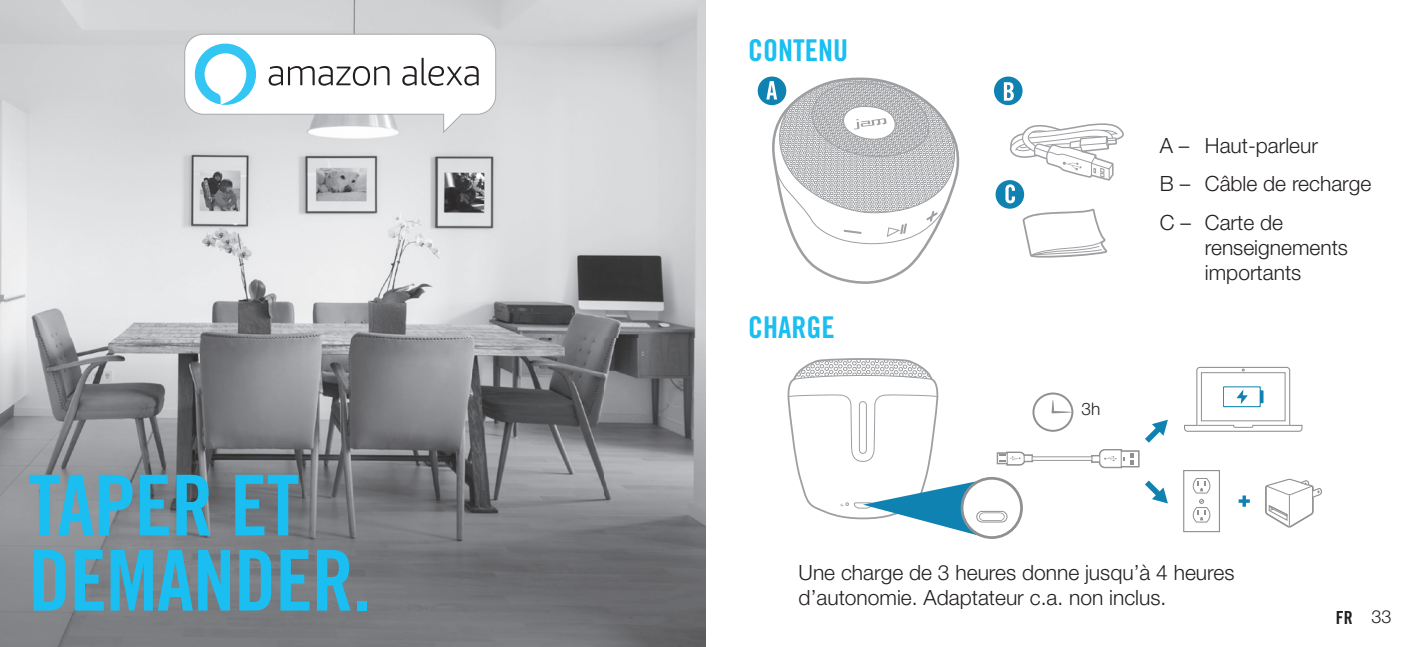
<style>
.page{position:relative;width:1412px;height:647px;background:#fff}
.page>*{position:absolute;margin:0;border:0;box-sizing:border-box;transform-origin:0 0}
.t1{font:84px/75px "Trade Gothic Bold Cond Twenty";letter-spacing:-.01em;color:#1abef0}
.t2{font:30px "Trade Gothic Bold Cond Twenty";color:#1abef0}
.t3{font:300 21px/38.7px "Helvetica Neue LT Std";color:#231f20}
.t4{font:18px "Trade Gothic Bold Cond Twenty";color:#231f20}
.t5{font:300 17.4px "Helvetica Neue LT Std";color:#231f20}
.s1{font-family:"Helvetica Neue LT Std";font-weight:300}
</style>
<div class="page">
<svg style="left:796px;top:77px;width:131px;height:207px"></svg>
<div style="left:758px;top:76px;width:28px;height:29px;background:#1082b1;border-radius:50%"></div>
<svg style="left:766px;top:79px;width:194px;height:167px"></svg>
<div style="left:994px;top:76px;width:28px;height:29px;background:#1082b1;border-radius:50%"></div>
<svg style="left:1004px;top:82px;width:10px;height:19px"></svg>
<div style="left:995px;top:180px;width:29px;height:28px;background:#1082b1;border-radius:50%"></div>
<svg style="left:1005px;top:123px;width:119px;height:134px"></svg>
<img style="left:0;top:0;width:706px;height:646px">
<svg style="left:184px;top:34px;width:312px;height:99px"></svg>
<svg style="left:1265px;top:478px;width:57px;height:49px"></svg>
<svg style="left:1238px;top:495px;width:12px;height:11px"></svg>
<div style="left:1183px;top:469px;width:37px;height:63px;border:1px solid #8f9092"></div>
<svg style="left:1192px;top:478px;width:19px;height:15px"></svg>
<svg style="left:1192px;top:499px;width:19px;height:23px"></svg>
<svg style="left:1184px;top:366px;width:118px;height:65px"></svg>
<svg style="left:787px;top:358px;width:352px;height:181px"></svg>
<svg style="left:1145px;top:419px;width:23px;height:23px"></svg>
<svg style="left:1145px;top:480px;width:23px;height:23px"></svg>
<div style="left:1032px;top:392px;width:41px;height:39px;border:2px solid #8f9092;border-radius:50%"></div>
<hr style="left:1051px;top:399px;width:3px;height:14px;background:#8f9092">
<hr style="left:1051px;top:411px;width:21px;height:2px;background:#8f9092">
<h1 class="t1" style="left:28px;top:467px;width:345px">TAPER ET<br>DEMANDER .</h1>
<h2 class="t2" style="left:748px;top:32px;width:101px">CONTENU</h2>
<h2 class="t2" style="left:748px;top:309px;width:88px">CHARGE</h2>
<p class="t5" style="left:1081px;top:398px;width:20px">3h</p>
<p class="t3" style="left:1160px;top:125px;width:213px">A – Haut-parleur<br>B – Câble de recharge<br>C – Carte de</p>
<p class="t3" style="left:1205px;top:234px;width:145px;line-height:25.2px">renseignements importants</p>
<p class="t3" style="left:798px;top:559px;width:437px;line-height:25.2px">Une charge de 3 heures donne jusqu’à 4 heures d’autonomie. Adaptateur c.a. non inclus.</p>
<p class="t4" style="left:1336px;top:606px;width:57px">FR <span class="s1">33</span></p>
</div>
